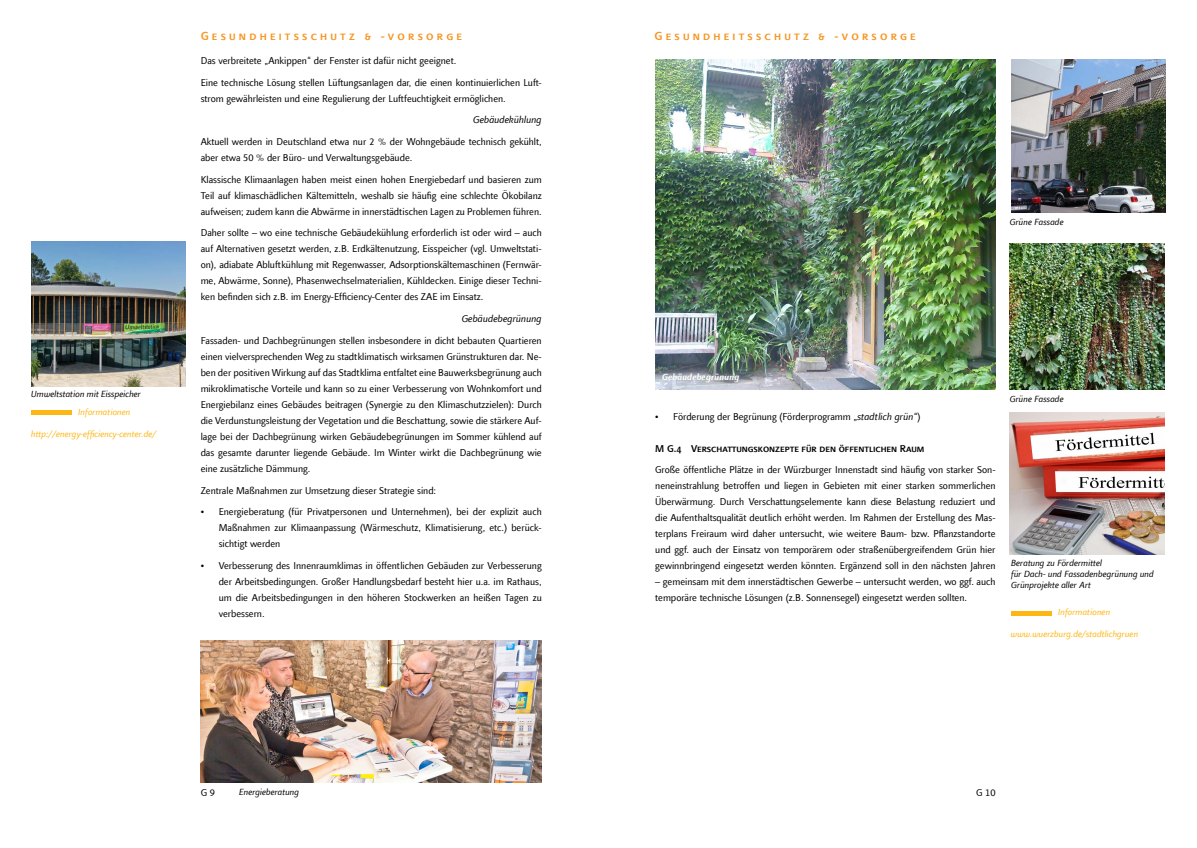
<style>
.page{position:relative;width:1197px;height:848px;background:#fff}
.page>*{position:absolute;margin:0;border:0;box-sizing:border-box;transform-origin:0 0}
.t1{font:500 12px "Finnegan LT Com";letter-spacing:.27em;color:#f7941e}
.t2{font:10px/16px "Finnegan LT Com";color:#000;text-align:justify}
.t3{font:500 10px "Finnegan LT Com";letter-spacing:.01em;color:#000}
.t4{font:italic 10px "Finnegan LT Com";color:#000}
.t5{font:italic 9px/10.8px "Finnegan LT Com";color:#000}
.t6{font:italic 9px "Finnegan LT Com";color:#fdb714}
.t7{font:italic 700 9px "Finnegan LT Com";color:#fff}
.s1{font-family:"Myriad Pro";font-size:12px}
.s2{font-style:italic}
</style>
<div class="page">
<img style="left:1009px;top:412px;width:155px;height:142px">
<img style="left:201px;top:641px;width:340px;height:141px">
<img style="left:655px;top:60px;width:340px;height:330px">
<img style="left:1011px;top:60px;width:154px;height:153px">
<img style="left:1009px;top:244px;width:155px;height:145px">
<hr style="left:31px;top:411px;width:41px;height:4px;background:#fdb714">
<hr style="left:1011px;top:612px;width:40px;height:4px;background:#fdb714">
<img style="left:31px;top:241px;width:155px;height:145px">
<p class="t5" style="left:31px;top:388px;width:111px">Umweltstation mit Eisspeicher</p>
<p class="t6" style="left:78px;top:407px;width:54px">Informationen</p>
<p class="t6" style="left:31px;top:428px;width:127px">http://energy-efficiency-center.de/</p>
<p class="t1" style="left:201px;top:29px;width:263px">Gesundheitsschutz &amp; -vorsorge</p>
<p class="t1" style="left:654px;top:29px;width:263px">Gesundheitsschutz &amp; -vorsorge</p>
<p class="t2" style="left:201px;top:53px;width:257px">Das verbreitete „Ankippen“ der Fenster ist dafür nicht geeignet.</p>
<p class="t2" style="left:201px;top:74px;width:342px">Eine technische Lösung stellen Lüftungsanlagen dar, die einen kontinuierlichen Luft&shy;strom gewährleisten und eine Regulierung der Luftfeuchtigkeit ermöglichen.</p>
<p class="t4" style="left:473px;top:114px;width:70px">Gebäudekühlung</p>
<p class="t2" style="left:201px;top:134px;width:342px">Aktuell werden in Deutschland etwa nur 2 % der Wohngebäude technisch gekühlt, aber etwa 50 % der Büro- und Verwaltungsgebäude.</p>
<p class="t2" style="left:201px;top:171px;width:342px">Klassische Klimaanlagen haben meist einen hohen Energiebedarf und basieren zum Teil auf klimaschädlichen Kältemitteln, weshalb sie häufig eine schlechte Ökobilanz aufweisen; zudem kann die Abwärme in innerstädtischen Lagen zu Problemen führen.</p>
<p class="t2" style="left:201px;top:225px;width:342px">Daher sollte – wo eine technische Gebäudekühlung erforderlich ist oder wird – auch auf Alternativen gesetzt werden, z.B. Erdkältenutzung, Eisspeicher (vgl. Umweltstati&shy;on), adiabate Abluftkühlung mit Regenwasser, Adsorptionskältemaschinen (Fernwär&shy;me, Abwärme, Sonne), Phasenwechselmaterialien, Kühldecken. Einige dieser Techni&shy;ken befinden sich z.B. im Energy-Efficiency-Center des ZAE im Einsatz.</p>
<p class="t4" style="left:461px;top:313px;width:82px">Gebäudebegrünung</p>
<p class="t2" style="left:201px;top:332px;width:342px">Fassaden- und Dachbegrünungen stellen insbesondere in dicht bebauten Quartieren einen vielversprechenden Weg zu stadtklimatisch wirksamen Grünstrukturen dar. Ne&shy;ben der positiven Wirkung auf das Stadtklima entfaltet eine Bauwerksbegrünung auch mikroklimatische Vorteile und kann so zu einer Verbesserung von Wohnkomfort und Energiebilanz eines Gebäudes beitragen (Synergie zu den Klimaschutzzielen): Durch die Verdunstungsleistung der Vegetation und die Beschattung, sowie die stärkere Auf&shy;lage bei der Dachbegrünung wirken Gebäudebegrünungen im Sommer kühlend auf das gesamte darunter liegende Gebäude. Im Winter wirkt die Dachbegrünung wie eine zusätzliche Dämmung.</p>
<p class="t2" style="left:201px;top:482px;width:237px">Zentrale Maßnahmen zur Umsetzung dieser Strategie sind:</p>
<p class="t2" style="left:219px;top:504px;width:324px;text-indent:-18px"><span class="s1">•</span> Energieberatung (für Privatpersonen und Unternehmen), bei der explizit auch Maßnahmen zur Klimaanpassung (Wärmeschutz, Klimatisierung, etc.) berück&shy;sichtigt werden</p>
<p class="t2" style="left:219px;top:557px;width:324px;text-indent:-18px"><span class="s1">•</span> Verbesserung des Innenraumklimas in öffentlichen Gebäuden zur Verbesserung der Arbeitsbedingungen. Großer Handlungsbedarf besteht hier u.a. im Rathaus, um die Arbeitsbedingungen in den höheren Stockwerken an heißen Tagen zu verbessern.</p>
<p class="t5" style="left:1011px;top:558px;width:92px">Beratung zu Fördermittel</p>
<p class="t5" style="left:1009px;top:217px;width:55px">Grüne Fassade</p>
<p class="t7" style="left:662px;top:371px;width:79px">Gebäudebegrünung</p>
<p class="t5" style="left:1009px;top:394px;width:55px">Grüne Fassade</p>
<p class="t2" style="left:655px;top:408px;width:267px"><span class="s1">•</span> Förderung der Begrünung (Förderprogramm „<span class="s2">stadtlich grün“</span>)</p>
<p class="t3" style="left:655px;top:442px;width:270px">M G.4 Verschattungskonzepte für den öffentlichen Raum</p>
<p class="t2" style="left:655px;top:462px;width:342px">Große öffentliche Plätze in der Würzburger Innenstadt sind häufig von starker Son&shy;neneinstrahlung betroffen und liegen in Gebieten mit einer starken sommerlichen Überwärmung. Durch Verschattungselemente kann diese Belastung reduziert und die Aufenthaltsqualität deutlich erhöht werden. Im Rahmen der Erstellung des Mas&shy;terplans Freiraum wird daher untersucht, wie weitere Baum- bzw. Pflanzstandorte und ggf. auch der Einsatz von temporärem oder straßenübergreifendem Grün hier gewinnbringend eingesetzt werden könnten. Ergänzend soll in den nächsten Jahren</p>
<p class="t2" style="left:655px;top:574px;width:342px">– gemeinsam mit dem innerstädtischen Gewerbe – untersucht werden, wo ggf. auch temporäre technische Lösungen (z.B. Sonnensegel) eingesetzt werden sollten.</p>
<p class="t5" style="left:1011px;top:568px;width:144px">für Dach- und Fassadenbegrünung und<br>Grünprojekte aller Art</p>
<p class="t6" style="left:1057px;top:606px;width:54px">Informationen</p>
<p class="t6" style="left:1010px;top:628px;width:129px">www.wuerzburg.de/stadtlichgruen</p>
<p class="t5" style="left:239px;top:786px;width:62px">Energieberatung</p>
<p class="t2" style="left:201px;top:784px;width:16px">G 9</p>
<p class="t2" style="left:976px;top:784px;width:21px">G 10</p>
</div>
